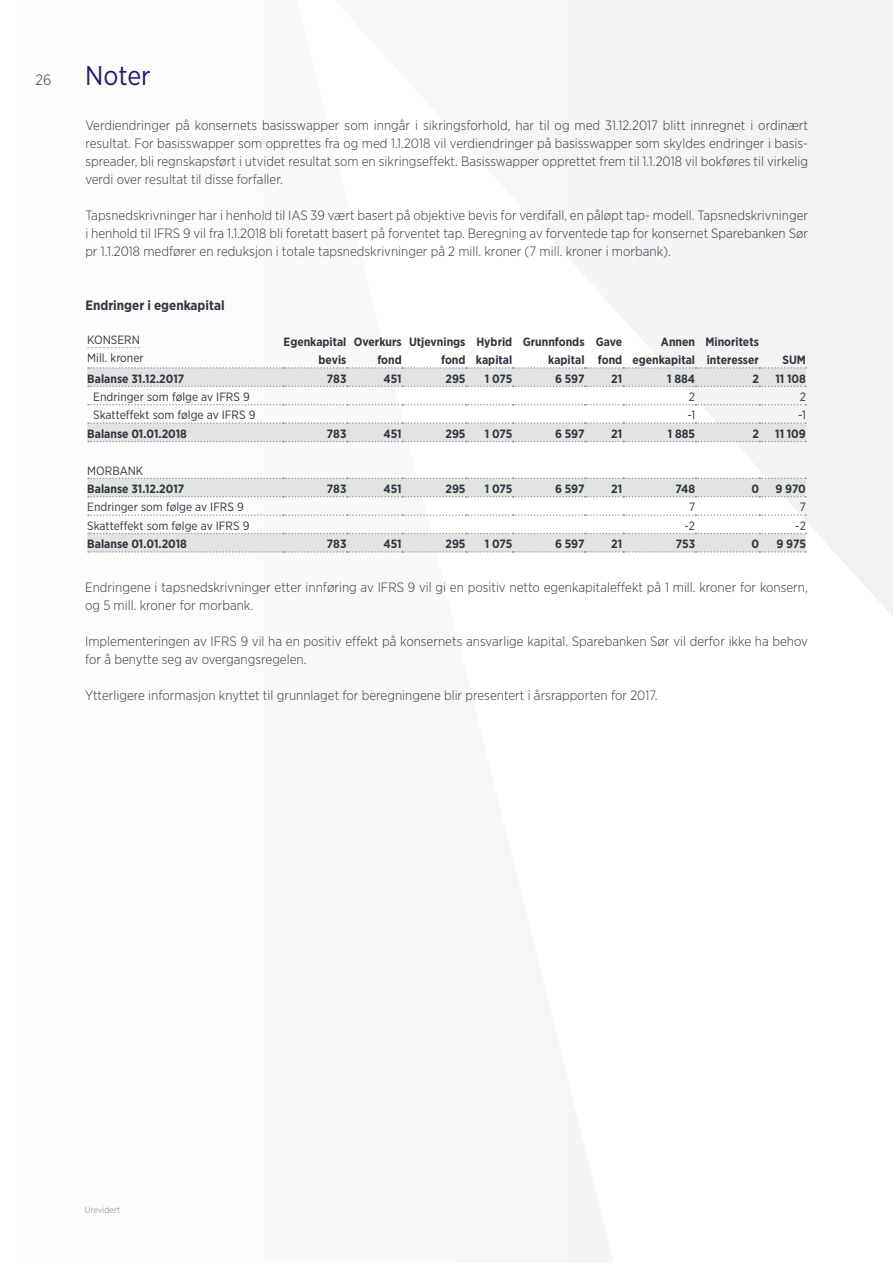
<style>
.page{position:relative;width:893px;height:1263px;background:#fff}
.page>*{position:absolute;margin:0;border:0;box-sizing:border-box;transform-origin:0 0}
.Heading_på_sider{font:27px "Gotham Narrow";color:#261b6f}
.t1{font:300 13.5px/18px "Gotham Narrow";color:#323640;text-align:justify}
.t2{font:700 13.5px "Gotham Narrow";color:#323640}
.Note_7__Bold_H{font:700 12px/18px "Gotham Narrow";color:#323640;text-align:right}
.Note_7__std_H{font:700 12px "Gotham Narrow";color:#323640}
.Note_7__std_V{font:700 12px "Gotham Narrow";color:#323640}
.Gotham_narrow_std{font:12px "Gotham Narrow";color:#323640}
.Note_7__std_V-2{font:12px "Gotham Narrow";color:#323640}
._9pt_strek_under_5_k{font:12px "Gotham Narrow";color:#323640}
.Note_7__Bold_V{font:700 12px "Gotham Narrow";color:#323640}
.Note_7__std_H-2{font:12px "Gotham Narrow";color:#323640}
.Note_7__std_V_CAPS{font:12px "Gotham Narrow";color:#323640}
.t3{font:300 9px "Gotham Narrow";color:#787d83}
.s1{font-weight:300;font-size:15px;color:#323640}
</style>
<div class="page">
<svg style="left:570px;top:0;width:323px;height:1263px"></svg>
<svg style="left:87px;top:368px;width:719px;height:184px"></svg>
<svg style="left:88px;top:367px;width:718px;height:2px"></svg>
<svg style="left:88px;top:386px;width:718px;height:1px"></svg>
<svg style="left:88px;top:404px;width:718px;height:1px"></svg>
<svg style="left:88px;top:422px;width:718px;height:2px"></svg>
<svg style="left:88px;top:441px;width:718px;height:1px"></svg>
<svg style="left:88px;top:477px;width:718px;height:2px"></svg>
<svg style="left:88px;top:496px;width:718px;height:1px"></svg>
<svg style="left:88px;top:514px;width:718px;height:2px"></svg>
<svg style="left:88px;top:533px;width:718px;height:1px"></svg>
<svg style="left:88px;top:551px;width:718px;height:2px"></svg>
<svg style="left:87px;top:347px;width:53px;height:1px"></svg>
<p class="Heading_på_sider" style="left:35px;top:59px;width:117px"><span class="s1">26</span> Noter</p>
<p class="t1" style="left:85px;top:116px;width:724px">Verdiendringer på konsernets basisswapper som inngår i sikringsforhold, har til og med 31.12.2017 blitt innregnet i ordinært resultat. For basisswapper som opprettes fra og med 1.1.2018 vil verdiendringer på basisswapper som skyldes endringer i basis&shy;spreader, bli regnskapsført i utvidet resultat som en sikringseffekt. Basisswapper opprettet frem til 1.1.2018 vil bokføres til virkelig verdi over resultat til disse forfaller.</p>
<p class="t1" style="left:85px;top:206px;width:724px">Tapsnedskrivninger har i henhold til IAS 39 vært basert på objektive bevis for verdifall, en påløpt tap- modell. Tapsnedskrivninger i henhold til IFRS 9 vil fra 1.1.2018 bli foretatt basert på forventet tap. Beregning av forventede tap for konsernet Sparebanken Sør pr 1.1.2018 medfører en reduksjon i totale tapsnedskrivninger på 2 mill. kroner (7 mill. kroner i morbank).</p>
<p class="t2" style="left:85px;top:296px;width:141px">Endringer i egenkapital</p>
<p class="_9pt_strek_under_5_k" style="left:87px;top:332px;width:54px">KONSERN</p>
<p class="_9pt_strek_under_5_k" style="left:87px;top:350px;width:58px">Mill. kroner</p>
<p class="Note_7__Bold_H" style="left:284px;top:333px;width:64px">Egenkapital bevis</p>
<p class="Note_7__Bold_H" style="left:354px;top:333px;width:49px">Overkurs fond</p>
<p class="Note_7__Bold_H" style="left:409px;top:333px;width:58px">Utjevnings fond</p>
<p class="Note_7__Bold_H" style="left:476px;top:333px;width:38px;text-align:left">Hybrid kapital</p>
<p class="Note_7__Bold_H" style="left:523px;top:333px;width:63px">Grunnfonds kapital</p>
<p class="Note_7__Bold_H" style="left:596px;top:333px;width:28px">Gave</p>
<p class="Note_7__Bold_H" style="left:598px;top:351px;width:26px">fond</p>
<p class="Note_7__Bold_H" style="left:661px;top:333px;width:36px">Annen</p>
<p class="Note_7__Bold_H" style="left:632px;top:351px;width:64px">egenkapital</p>
<p class="Note_7__Bold_H" style="left:705px;top:333px;width:55px;text-align:left">Minoritets interesser</p>
<p class="Note_7__Bold_H" style="left:782px;top:351px;width:25px">SUM</p>
<p class="Note_7__std_V" style="left:87px;top:371px;width:98px">Balanse 31.12.2017</p>
<p class="Note_7__std_H" style="left:327px;top:371px;width:21px">783</p>
<p class="Note_7__std_H" style="left:383px;top:371px;width:20px">451</p>
<p class="Note_7__std_H" style="left:445px;top:371px;width:22px">295</p>
<p class="Note_7__std_H" style="left:485px;top:371px;width:29px">1 075</p>
<p class="Note_7__std_H" style="left:555px;top:371px;width:31px">6 597</p>
<p class="Note_7__std_H" style="left:611px;top:371px;width:13px">21</p>
<p class="Note_7__std_H" style="left:667px;top:371px;width:29px">1 884</p>
<p class="Note_7__std_H" style="left:752px;top:371px;width:8px">2</p>
<p class="Note_7__std_H" style="left:775px;top:371px;width:32px">11 108</p>
<p class="Gotham_narrow_std" style="left:93px;top:389px;width:158px">Endringer som følge av IFRS 9</p>
<p class="Note_7__std_H-2" style="left:689px;top:389px;width:8px">2</p>
<p class="Note_7__std_H-2" style="left:800px;top:389px;width:8px">2</p>
<p class="Gotham_narrow_std" style="left:93px;top:408px;width:164px">Skatteffekt som følge av IFRS 9</p>
<p class="Note_7__std_H-2" style="left:687px;top:408px;width:9px">-1</p>
<p class="Note_7__std_H-2" style="left:798px;top:408px;width:9px">-1</p>
<p class="Note_7__std_V" style="left:87px;top:426px;width:101px">Balanse 01.01.2018</p>
<p class="Note_7__std_H" style="left:327px;top:426px;width:21px">783</p>
<p class="Note_7__std_H" style="left:383px;top:426px;width:20px">451</p>
<p class="Note_7__std_H" style="left:445px;top:426px;width:22px">295</p>
<p class="Note_7__std_H" style="left:485px;top:426px;width:29px">1 075</p>
<p class="Note_7__std_H" style="left:555px;top:426px;width:31px">6 597</p>
<p class="Note_7__std_H" style="left:611px;top:426px;width:13px">21</p>
<p class="Note_7__std_H" style="left:668px;top:426px;width:29px">1 885</p>
<p class="Note_7__std_H" style="left:752px;top:426px;width:8px">2</p>
<p class="Note_7__std_H" style="left:775px;top:426px;width:32px">11 109</p>
<p class="Note_7__std_V_CAPS" style="left:87px;top:463px;width:58px">MORBANK</p>
<p class="Note_7__Bold_V" style="left:87px;top:481px;width:98px">Balanse 31.12.2017</p>
<p class="Note_7__Bold_H" style="left:327px;top:480px;width:21px">783</p>
<p class="Note_7__Bold_H" style="left:383px;top:480px;width:20px">451</p>
<p class="Note_7__Bold_H" style="left:445px;top:480px;width:22px">295</p>
<p class="Note_7__Bold_H" style="left:485px;top:480px;width:29px">1 075</p>
<p class="Note_7__Bold_H" style="left:555px;top:480px;width:31px">6 597</p>
<p class="Note_7__Bold_H" style="left:611px;top:480px;width:13px">21</p>
<p class="Note_7__Bold_H" style="left:675px;top:480px;width:21px">748</p>
<p class="Note_7__Bold_H" style="left:751px;top:480px;width:9px">0</p>
<p class="Note_7__Bold_H" style="left:775px;top:480px;width:32px">9 970</p>
<p class="Note_7__std_V-2" style="left:87px;top:500px;width:158px">Endringer som følge av IFRS 9</p>
<p class="Note_7__std_H-2" style="left:689px;top:500px;width:8px">7</p>
<p class="Note_7__std_H-2" style="left:800px;top:500px;width:8px">7</p>
<p class="Note_7__std_V-2" style="left:87px;top:518px;width:164px">Skatteffekt som følge av IFRS 9</p>
<p class="Note_7__std_H-2" style="left:684px;top:518px;width:12px">-2</p>
<p class="Note_7__std_H-2" style="left:795px;top:518px;width:12px">-2</p>
<p class="Note_7__std_V" style="left:87px;top:536px;width:101px">Balanse 01.01.2018</p>
<p class="Note_7__std_H" style="left:327px;top:536px;width:21px">783</p>
<p class="Note_7__std_H" style="left:383px;top:536px;width:20px">451</p>
<p class="Note_7__std_H" style="left:445px;top:536px;width:22px">295</p>
<p class="Note_7__std_H" style="left:485px;top:536px;width:29px">1 075</p>
<p class="Note_7__std_H" style="left:555px;top:536px;width:31px">6 597</p>
<p class="Note_7__std_H" style="left:611px;top:536px;width:13px">21</p>
<p class="Note_7__std_H" style="left:676px;top:536px;width:21px">753</p>
<p class="Note_7__std_H" style="left:751px;top:536px;width:9px">0</p>
<p class="Note_7__std_H" style="left:776px;top:536px;width:31px">9 975</p>
<p class="t1" style="left:85px;top:577px;width:724px">Endringene i tapsnedskrivninger etter innføring av IFRS 9 vil gi en positiv netto egenkapitaleffekt på 1 mill. kroner for konsern, og 5 mill. kroner for morbank.</p>
<p class="t1" style="left:85px;top:631px;width:724px">Implementeringen av IFRS 9 vil ha en positiv effekt på konsernets ansvarlige kapital. Sparebanken Sør vil derfor ikke ha behov for å benytte seg av overgangsregelen.</p>
<p class="t1" style="left:85px;top:685px;width:574px">Ytterligere informasjon knyttet til grunnlaget for beregningene blir presentert i årsrapporten for 2017.</p>
<p class="t3" style="left:85px;top:1204px;width:37px">Urevidert</p>
</div>
